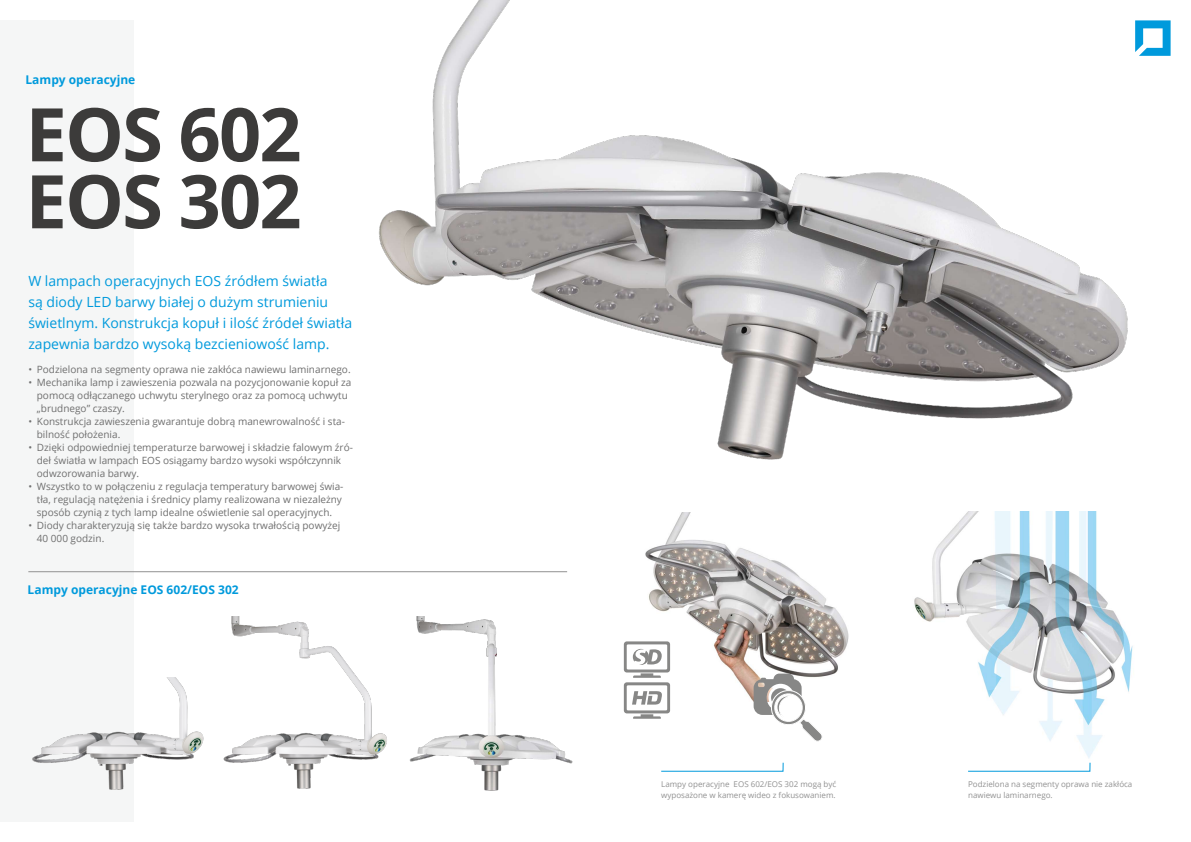
<style>
.page{position:relative;width:1191px;height:842px;background:#fff}
.page>*{position:absolute;margin:0;border:0;box-sizing:border-box;transform-origin:0 0}
.t1{font:700 74px/67px "Open Sans";letter-spacing:-.025em;color:#3c3b3a}
.t2{font:14px/21px "Open Sans";color:#009adc}
.t3{font:700 12px "Open Sans";color:#009adc}
.t4{font:10px/13px "Open Sans";color:#6f6f6f}
.t5{font:8px/11px "Open Sans";color:#929292}
</style>
<div class="page">
<div style="left:0;top:20px;width:133px;height:801px;background:#f5f6f6"></div>
<svg style="left:1146px;top:20px;width:24px;height:36px"></svg>
<img style="left:914px;top:512px;width:219px;height:260px">
<img style="left:623px;top:512px;width:226px;height:189px">
<svg style="left:633px;top:714px;width:28px;height:5px"></svg>
<svg style="left:624px;top:682px;width:46px;height:31px"></svg>
<div style="left:627px;top:685px;width:40px;height:25px;background:#fff"></div>
<svg style="left:632px;top:691px;width:30px;height:14px"></svg>
<svg style="left:633px;top:673px;width:28px;height:5px"></svg>
<svg style="left:624px;top:641px;width:46px;height:31px"></svg>
<div style="left:627px;top:644px;width:40px;height:25px;background:#fff"></div>
<svg style="left:633px;top:649px;width:28px;height:16px"></svg>
<svg style="left:753px;top:674px;width:70px;height:68px"></svg>
<hr style="left:28px;top:571px;width:539px;height:1px;background:#929292">
<svg style="left:967px;top:762px;width:123px;height:9px"></svg>
<svg style="left:661px;top:762px;width:122px;height:9px"></svg>
<img style="left:379px;top:0;width:767px;height:460px">
<img style="left:409px;top:616px;width:164px;height:175px">
<img style="left:223px;top:616px;width:164px;height:173px">
<img style="left:32px;top:677px;width:172px;height:113px">
<p class="t3" style="left:26px;top:71px;width:111px">Lampy operacyjne</p>
<h1 class="t1" style="left:26px;top:99px;width:278px">eos 602 eos 302</h1>
<h2 class="t2" style="left:28px;top:270px;width:325px">W lampach operacyjnych EOS źródłem światła<br>są diody LED barwy białej o dużym strumieniu świetlnym. Konstrukcja kopuł i ilość źródeł światła zapewnia bardzo wysoką bezcieniowość lamp.</h2>
<p class="t4" style="left:28px;top:362px;width:324px">• Podzielona na segmenty oprawa nie zakłóca nawiewu laminarnego.</p>
<p class="t4" style="left:37px;top:375px;width:316px;text-indent:-8px">• Mechanika lamp i zawieszenia pozwala na pozycjonowanie kopuł za pomocą odłączanego uchwytu sterylnego oraz za pomocą uchwytu „brudnego” czaszy.</p>
<p class="t4" style="left:37px;top:414px;width:310px;text-indent:-8px">• Konstrukcja zawieszenia gwarantuje dobrą manewrowalność i sta&shy;bilność położenia.</p>
<p class="t4" style="left:37px;top:440px;width:317px;text-indent:-8px">• Dzięki odpowiedniej temperaturze barwowej i składzie falowym źró&shy;deł światła w lampach EOS osiągamy bardzo wysoki współczynnik odwzorowania barwy.</p>
<p class="t4" style="left:37px;top:479px;width:308px;text-indent:-8px">• Wszystko to w połączeniu z regulacja temperatury barwowej świa&shy;tła, regulacją natężenia i średnicy plamy realizowana w niezależny sposób czynią z tych lamp idealne oświetlenie sal operacyjnych.</p>
<p class="t4" style="left:37px;top:518px;width:305px;text-indent:-8px">• Diody charakteryzują się także bardzo wysoka trwałością powyżej<br>40 000 godzin.</p>
<p class="t3" style="left:28px;top:581px;width:122px">Lampy operacyjne EOS</p>
<p class="t3" style="left:167px;top:581px;width:34px">602/EOS</p>
<p class="t3" style="left:218px;top:581px;width:22px">302</p>
<p class="t5" style="left:661px;top:779px;width:177px">Lampy operacyjne EOS 602/EOS 302 mogą być wyposażone w kamerę wideo z fokusowaniem.</p>
<p class="t5" style="left:968px;top:779px;width:166px">Podzielona na segmenty oprawa nie zakłóca nawiewu laminarnego.</p>
</div>
